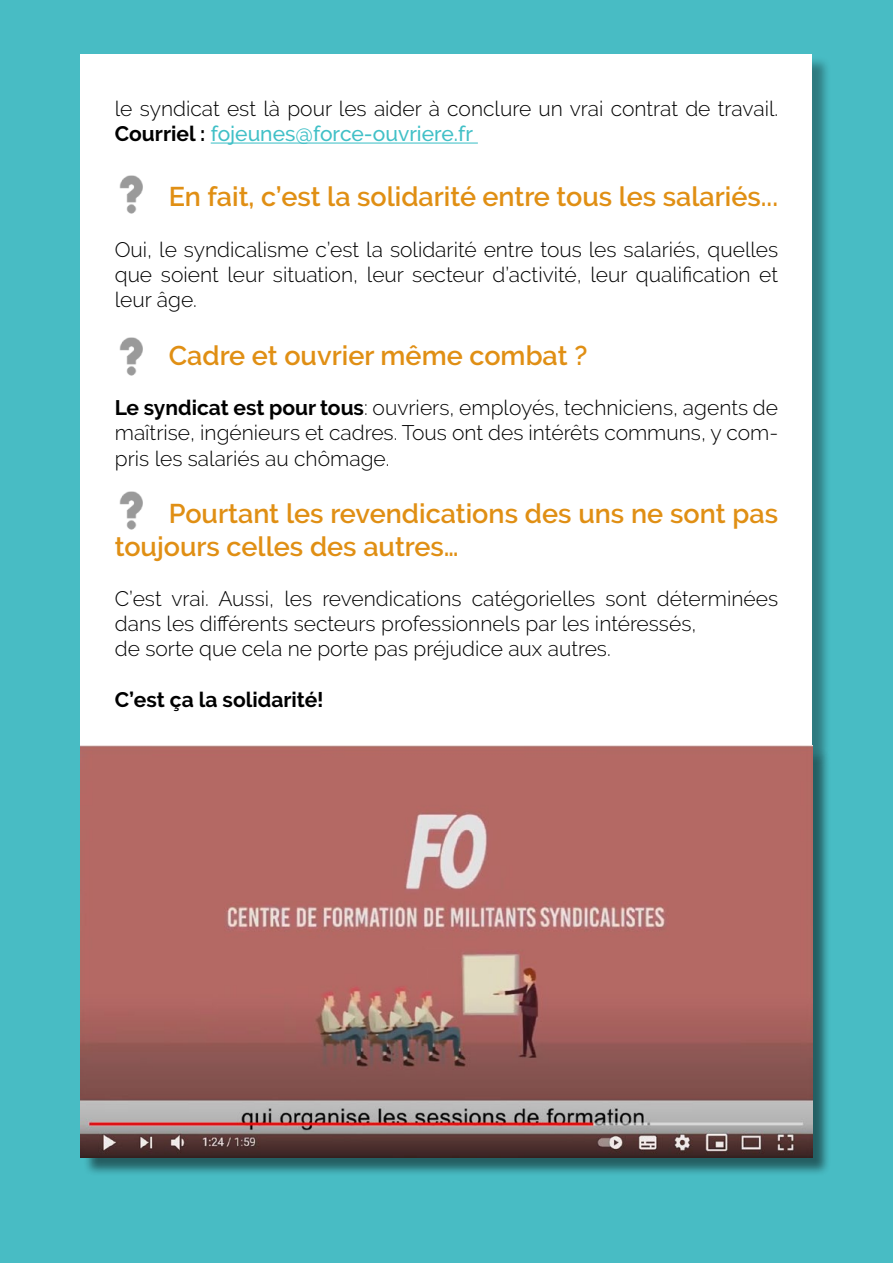
<style>
.page{position:relative;width:893px;height:1263px;background:#48bcc4}
.page>*{position:absolute;margin:0;border:0;box-sizing:border-box;transform-origin:0 0}
.t1{font:600 27px/32.4px "Raleway";color:#e08f14}
.t2{font:300 21px/25.2px "Raleway";color:#000}
.t3{font:700 21px "Raleway";color:#000}
.s1{font-weight:700}
.s2{font-weight:500;color:#41c0c7}
</style>
<div class="page">
<div style="left:83px;top:56px;width:748px;height:709px;background:#000;opacity:.35"></div>
<div style="left:81px;top:54px;width:731px;height:692px;background:#fff"></div>
<hr style="left:211px;top:143px;width:267px;height:1px;background:#41c0c7">
<div style="left:83px;top:748px;width:748px;height:429px;background:#000;opacity:.5"></div>
<img style="left:81px;top:746px;width:731px;height:411px">
<img style="left:119px;top:175px;width:24px;height:39px">
<img style="left:119px;top:337px;width:24px;height:39px">
<img style="left:119px;top:491px;width:24px;height:39px">
<p class="t2" style="left:115px;top:96px;width:665px">le syndicat est là pour les aider à conclure un vrai contrat de travail.<br><span class="s1">Courriel :</span> <span class="s2">fojeunes@force-ouvriere.fr</span></p>
<p class="t1" style="left:169px;top:181px;width:611px">En fait, c’est la solidarité entre tous les salariés...</p>
<p class="t2" style="left:115px;top:237px;width:665px;text-align:justify">Oui, le syndicalisme c’est la solidarité entre tous les salariés, quelles que soient leur situation, leur secteur d’activité, leur qualification et leur âge.</p>
<p class="t1" style="left:169px;top:339px;width:420px">Cadre et ouvrier même combat ?</p>
<p class="t2" style="left:115px;top:395px;width:665px;text-align:justify"><span class="s1">Le syndicat est pour tous</span>: ouvriers, employés, techniciens, agents de maîtrise, ingénieurs et cadres. Tous ont des intérêts communs, y com&shy;pris les salariés au chômage.</p>
<p class="t1" style="left:115px;top:497px;width:665px;text-indent:54px">Pourtant les revendications des uns ne sont pas toujours celles des autres…</p>
<p class="t2" style="left:115px;top:586px;width:665px">C’est vrai. Aussi, les revendications catégorielles sont déterminées dans les différents secteurs professionnels par les intéressés,<br>de sorte que cela ne porte pas préjudice aux autres.</p>
<p class="t3" style="left:115px;top:687px;width:210px">C’est ça la solidarité!</p>
</div>
